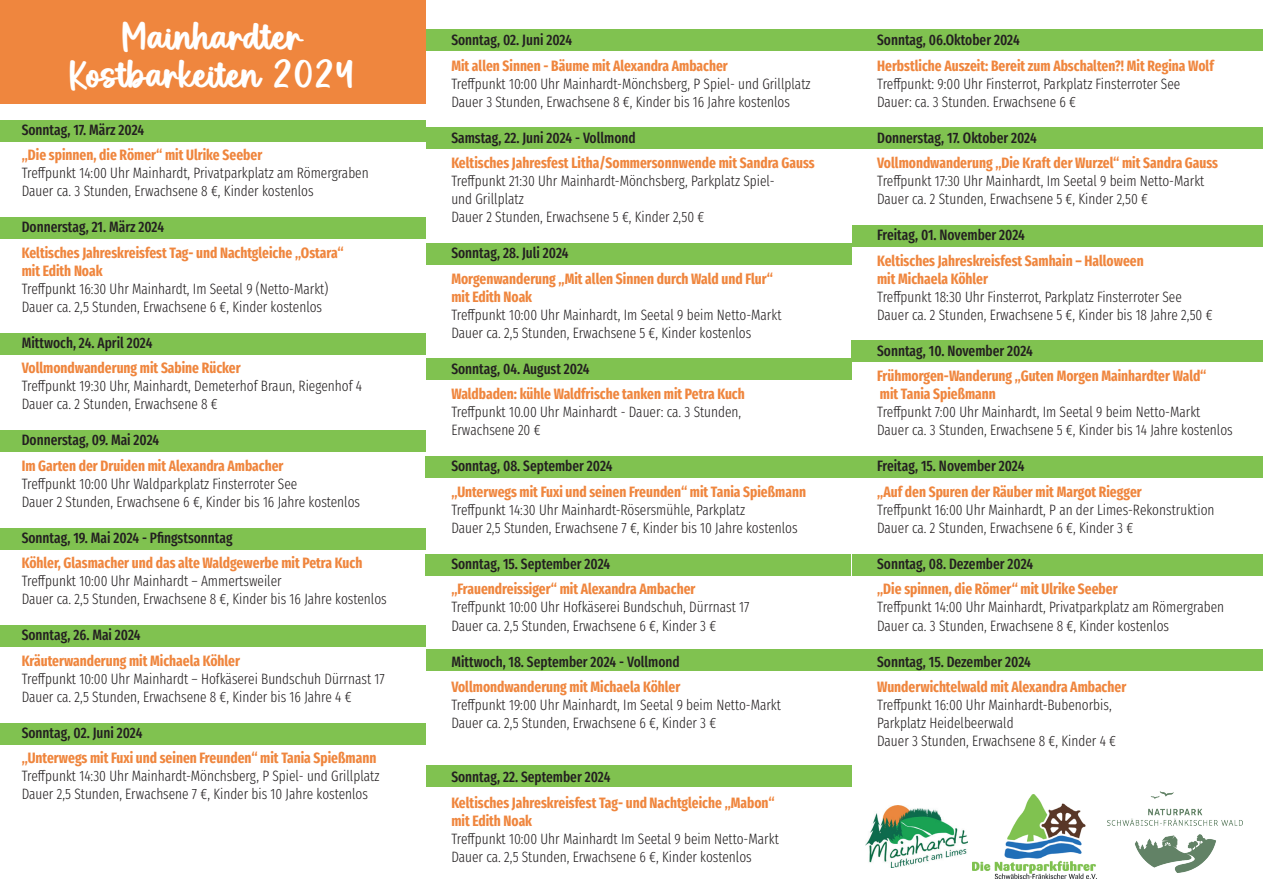
<style>
.page{position:relative;width:1263px;height:894px;background:#fff}
.page>*{position:absolute;margin:0;border:0;box-sizing:border-box;transform-origin:0 0}
.t1{font:43.5px/37.5px "Peanut Butter";color:#fff;text-align:center}
.t2{font:300 15px/18px "Fira Sans Compressed";color:#231f20}
.t3{font:700 15px/18px "Fira Sans Compressed";color:#ef863e}
.t4{font:500 15px "Fira Sans Compressed";color:#231f20}
</style>
<div class="page">
<div style="left:851px;top:650px;width:411px;height:21px;background:#80c250"></div>
<div style="left:851px;top:554px;width:411px;height:21px;background:#80c250"></div>
<div style="left:851px;top:341px;width:411px;height:21px;background:#80c250"></div>
<div style="left:851px;top:456px;width:411px;height:21px;background:#80c250"></div>
<div style="left:851px;top:127px;width:411px;height:22px;background:#80c250"></div>
<div style="left:852px;top:226px;width:410px;height:21px;background:#80c250"></div>
<div style="left:426px;top:650px;width:425px;height:21px;background:#80c250"></div>
<div style="left:426px;top:765px;width:425px;height:21px;background:#80c250"></div>
<div style="left:425px;top:456px;width:426px;height:21px;background:#80c250"></div>
<div style="left:426px;top:554px;width:425px;height:21px;background:#80c250"></div>
<div style="left:426px;top:243px;width:425px;height:21px;background:#80c250"></div>
<div style="left:426px;top:359px;width:425px;height:21px;background:#80c250"></div>
<div style="left:0;top:217px;width:426px;height:21px;background:#80c250"></div>
<div style="left:0;top:333px;width:426px;height:21px;background:#80c250"></div>
<div style="left:0;top:430px;width:426px;height:21px;background:#80c250"></div>
<div style="left:0;top:528px;width:426px;height:21px;background:#80c250"></div>
<div style="left:0;top:625px;width:426px;height:21px;background:#80c250"></div>
<div style="left:0;top:723px;width:426px;height:21px;background:#80c250"></div>
<div style="left:0;top:120px;width:426px;height:21px;background:#80c250"></div>
<div style="left:425px;top:29px;width:426px;height:21px;background:#80c250"></div>
<div style="left:851px;top:29px;width:411px;height:21px;background:#80c250"></div>
<div style="left:0;top:0;width:426px;height:104px;background:#ef863e"></div>
<div style="left:426px;top:127px;width:425px;height:22px;background:#80c250"></div>
<img style="left:865px;top:805px;width:102px;height:62px">
<img style="left:972px;top:795px;width:124px;height:83px">
<img style="left:1107px;top:791px;width:135px;height:81px">
<h1 class="t1" style="left:68px;top:22px;width:288px">Mainhardter<br>Kostbarkeiten 2024</h1>
<p class="t4" style="left:22px;top:117px;width:124px">Sonntag, 17. März 2024</p>
<p class="t3" style="left:22px;top:145px;width:242px">„Die spinnen, die Römer“ mit Ulrike Seeber</p>
<p class="t2" style="left:22px;top:164px;width:348px">Treffpunkt 14:00 Uhr Mainhardt, Privatparkplatz am Römergraben<br>Dauer ca. 3 Stunden, Erwachsene 8 €, Kinder kostenlos</p>
<p class="t4" style="left:22px;top:215px;width:144px">Donnerstag, 21. März 2024</p>
<p class="t3" style="left:22px;top:242px;width:323px">Keltisches Jahreskreisfest Tag- und Nachtgleiche „Ostara“ mit Edith Noak</p>
<p class="t2" style="left:22px;top:279px;width:308px">Treffpunkt 16:30 Uhr Mainhardt, Im Seetal 9 (Netto-Markt)<br>Dauer ca. 2,5 Stunden, Erwachsene 6 €, Kinder kostenlos</p>
<p class="t4" style="left:22px;top:330px;width:132px">Mittwoch, 24. April 2024</p>
<p class="t3" style="left:22px;top:358px;width:220px">Vollmondwanderung mit Sabine Rücker</p>
<p class="t2" style="left:22px;top:377px;width:342px">Treffpunkt 19:30 Uhr, Mainhardt, Demeterhof Braun, Riegenhof 4<br>Dauer ca. 2 Stunden, Erwachsene 8 €</p>
<p class="t4" style="left:22px;top:428px;width:139px">Donnerstag, 09. Mai 2024</p>
<p class="t3" style="left:22px;top:455px;width:263px">Im Garten der Druiden mit Alexandra Ambacher</p>
<p class="t2" style="left:22px;top:474px;width:340px">Treffpunkt 10:00 Uhr Waldparkplatz Finsterroter See<br>Dauer 2 Stunden, Erwachsene 6 €, Kinder bis 16 Jahre kostenlos</p>
<p class="t4" style="left:22px;top:525px;width:212px">Sonntag, 19. Mai 2024 - Pfingstsonntag</p>
<p class="t3" style="left:22px;top:553px;width:342px">Köhler, Glasmacher und das alte Waldgewerbe mit Petra Kuch</p>
<p class="t2" style="left:22px;top:572px;width:366px">Treffpunkt 10:00 Uhr Mainhardt – Ammertsweiler<br>Dauer ca. 2,5 Stunden, Erwachsene 8 €, Kinder bis 16 Jahre kostenlos</p>
<p class="t4" style="left:22px;top:623px;width:120px">Sonntag, 26. Mai 2024</p>
<p class="t3" style="left:22px;top:650px;width:220px">Kräuterwanderung mit Michaela Köhler</p>
<p class="t2" style="left:22px;top:669px;width:364px">Treffpunkt 10:00 Uhr Mainhardt – Hofkäserei Bundschuh Dürrnast 17<br>Dauer ca. 2,5 Stunden, Erwachsene 8 €, Kinder bis 16 Jahre 4 €</p>
<p class="t4" style="left:22px;top:720px;width:122px">Sonntag, 02. Juni 2024</p>
<p class="t3" style="left:22px;top:748px;width:356px">„Unterwegs mit Fuxi und seinen Freunden“ mit Tania Spießmann</p>
<p class="t2" style="left:22px;top:767px;width:359px">Treffpunkt 14:30 Uhr Mainhardt-Mönchsberg, P Spiel- und Grillplatz<br>Dauer 2,5 Stunden, Erwachsene 7 €, Kinder bis 10 Jahre kostenlos</p>
<p class="t4" style="left:451px;top:28px;width:122px">Sonntag, 02. Juni 2024</p>
<p class="t3" style="left:451px;top:56px;width:278px">Mit allen Sinnen - Bäume mit Alexandra Ambacher</p>
<p class="t2" style="left:451px;top:75px;width:361px">Treffpunkt 10:00 Uhr Mainhardt-Mönchsberg, P Spiel- und Grillplatz<br>Dauer 3 Stunden, Erwachsene 8 €, Kinder bis 16 Jahre kostenlos</p>
<p class="t4" style="left:451px;top:126px;width:186px">Samstag, 22. Juni 2024 - Vollmond</p>
<p class="t3" style="left:451px;top:153px;width:365px">Keltisches Jahresfest Litha/Sommersonnwende mit Sandra Gauss</p>
<p class="t2" style="left:451px;top:172px;width:325px">Treffpunkt 21:30 Uhr Mainhardt-Mönchsberg, Parkplatz Spiel&shy;und Grillplatz<br>Dauer 2 Stunden, Erwachsene 5 €, Kinder 2,50 €</p>
<p class="t4" style="left:451px;top:241px;width:119px">Sonntag, 28. Juli 2024</p>
<p class="t3" style="left:451px;top:269px;width:323px">Morgenwanderung „Mit allen Sinnen durch Wald und Flur“ mit Edith Noak</p>
<p class="t2" style="left:451px;top:306px;width:332px">Treffpunkt 10:00 Uhr Mainhardt, Im Seetal 9 beim Netto-Markt<br>Dauer ca. 2,5 Stunden, Erwachsene 5 €, Kinder kostenlos</p>
<p class="t4" style="left:451px;top:357px;width:140px">Sonntag, 04. August 2024</p>
<p class="t3" style="left:451px;top:384px;width:295px">Waldbaden: kühle Waldfrische tanken mit Petra Kuch</p>
<p class="t2" style="left:451px;top:403px;width:291px">Treffpunkt 10.00 Uhr Mainhardt - Dauer: ca. 3 Stunden,<br>Erwachsene 20 €</p>
<p class="t4" style="left:451px;top:454px;width:163px">Sonntag, 08. September 2024</p>
<p class="t3" style="left:451px;top:482px;width:356px">„Unterwegs mit Fuxi und seinen Freunden“ mit Tania Spießmann</p>
<p class="t2" style="left:451px;top:501px;width:348px">Treffpunkt 14:30 Uhr Mainhardt-Rösersmühle, Parkplatz<br>Dauer 2,5 Stunden, Erwachsene 7 €, Kinder bis 10 Jahre kostenlos</p>
<p class="t4" style="left:451px;top:552px;width:160px">Sonntag, 15. September 2024</p>
<p class="t3" style="left:451px;top:579px;width:246px">„Frauendreissiger“ mit Alexandra Ambacher</p>
<p class="t2" style="left:451px;top:598px;width:299px">Treffpunkt 10:00 Uhr Hofkäserei Bundschuh, Dürrnast 17<br>Dauer ca. 2,5 Stunden, Erwachsene 6 €, Kinder 3 €</p>
<p class="t4" style="left:451px;top:649px;width:230px">Mittwoch, 18. September 2024 - Vollmond</p>
<p class="t3" style="left:451px;top:677px;width:231px">Vollmondwanderung mit Michaela Köhler</p>
<p class="t2" style="left:451px;top:696px;width:331px">Treffpunkt 19:00 Uhr Mainhardt, Im Seetal 9 beim Netto-Markt<br>Dauer ca. 2,5 Stunden, Erwachsene 6 €, Kinder 3 €</p>
<p class="t4" style="left:451px;top:765px;width:161px">Sonntag, 22. September 2024</p>
<p class="t3" style="left:451px;top:792px;width:325px">Keltisches Jahreskreisfest Tag- und Nachtgleiche „Mabon“ mit Edith Noak</p>
<p class="t2" style="left:451px;top:829px;width:329px">Treffpunkt 10:00 Uhr Mainhardt Im Seetal 9 beim Netto-Markt<br>Dauer ca. 2,5 Stunden, Erwachsene 6 €, Kinder kostenlos</p>
<p class="t4" style="left:877px;top:28px;width:144px">Sonntag, 06.Oktober 2024</p>
<p class="t3" style="left:877px;top:56px;width:338px">Herbstliche Auszeit: Bereit zum Abschalten?! Mit Regina Wolf</p>
<p class="t2" style="left:877px;top:75px;width:305px">Treffpunkt: 9:00 Uhr Finsterrot, Parkplatz Finsterroter See<br>Dauer: ca. 3 Stunden. Erwachsene 6 €</p>
<p class="t4" style="left:877px;top:126px;width:161px">Donnerstag, 17. Oktober 2024</p>
<p class="t3" style="left:877px;top:153px;width:342px">Vollmondwanderung „Die Kraft der Wurzel“ mit Sandra Gauss</p>
<p class="t2" style="left:877px;top:172px;width:329px">Treffpunkt 17:30 Uhr Mainhardt, Im Seetal 9 beim Netto-Markt<br>Dauer ca. 2 Stunden, Erwachsene 5 €, Kinder 2,50 €</p>
<p class="t4" style="left:877px;top:223px;width:149px">Freitag, 01. November 2024</p>
<p class="t3" style="left:877px;top:251px;width:268px">Keltisches Jahreskreisfest Samhain – Halloween mit Michaela Köhler</p>
<p class="t2" style="left:877px;top:288px;width:337px">Treffpunkt 18:30 Uhr Finsterrot, Parkplatz Finsterroter See<br>Dauer ca. 2 Stunden, Erwachsene 5 €, Kinder bis 18 Jahre 2,50 €</p>
<p class="t4" style="left:877px;top:339px;width:157px">Sonntag, 10. November 2024</p>
<p class="t3" style="left:877px;top:366px;width:331px">Frühmorgen-Wanderung „Guten Morgen Mainhardter Wald“ mit Tania Spießmann</p>
<p class="t2" style="left:877px;top:403px;width:357px">Treffpunkt 7:00 Uhr Mainhardt, Im Seetal 9 beim Netto-Markt<br>Dauer ca. 3 Stunden, Erwachsene 5 €, Kinder bis 14 Jahre kostenlos</p>
<p class="t4" style="left:877px;top:454px;width:149px">Freitag, 15. November 2024</p>
<p class="t3" style="left:877px;top:482px;width:266px">„Auf den Spuren der Räuber mit Margot Riegger</p>
<p class="t2" style="left:877px;top:501px;width:339px">Treffpunkt 16:00 Uhr Mainhardt, P an der Limes-Rekonstruktion<br>Dauer ca. 2 Stunden, Erwachsene 6 €, Kinder 3 €</p>
<p class="t4" style="left:877px;top:552px;width:157px">Sonntag, 08. Dezember 2024</p>
<p class="t3" style="left:877px;top:579px;width:242px">„Die spinnen, die Römer“ mit Ulrike Seeber</p>
<p class="t2" style="left:877px;top:598px;width:348px">Treffpunkt 14:00 Uhr Mainhardt, Privatparkplatz am Römergraben<br>Dauer ca. 3 Stunden, Erwachsene 8 €, Kinder kostenlos</p>
<p class="t4" style="left:877px;top:649px;width:155px">Sonntag, 15. Dezember 2024</p>
<p class="t3" style="left:877px;top:677px;width:251px">Wunderwichtelwald mit Alexandra Ambacher</p>
<p class="t2" style="left:877px;top:696px;width:240px">Treffpunkt 16:00 Uhr Mainhardt-Bubenorbis,<br>Parkplatz Heidelbeerwald<br>Dauer 3 Stunden, Erwachsene 8 €, Kinder 4 €</p>
</div>
